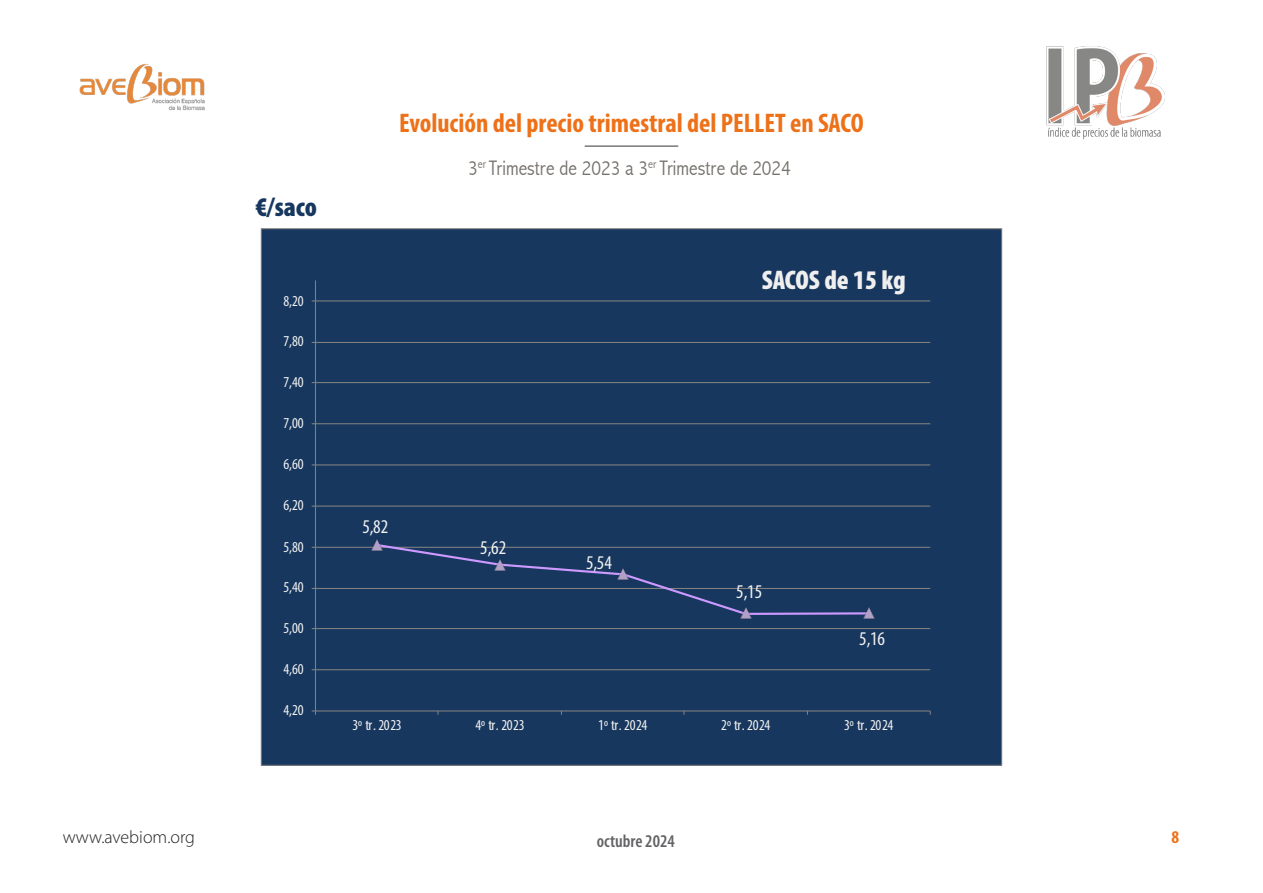
<style>
.page{position:relative;width:1263px;height:893px;background:#fff}
.page>*{position:absolute;margin:0;border:0;box-sizing:border-box;transform-origin:0 0}
.t1{font:700 condensed 27px "Myriad Pro";color:#ed7119}
.t2{font:900 condensed 27px "Myriad Pro";color:#efefef}
.t3{font:900 condensed 27px "Myriad Pro";color:#17375e}
.t4{font:300 condensed 21px "Abadi";color:#75716c}
.t5{font:condensed 19.5px "Myriad Pro";letter-spacing:.005em;color:#f2f2f2}
.t6{font:300 18px "Myriad Pro";color:#231f20}
.t7{font:600 condensed 18px "Myriad Pro";color:#636366}
.t8{font:700 condensed 18px "Myriad Pro";color:#ed7119}
.t9{font:condensed 15.15px "Myriad Pro";letter-spacing:-.03em;color:#f2f2f2}
</style>
<div class="page">
<img style="left:79px;top:64px;width:126px;height:47px">
<img style="left:1046px;top:47px;width:119px;height:93px">
<div style="left:261px;top:229px;width:741px;height:536px;background:#17375e"></div>
<hr style="left:315px;top:669px;width:615px;height:1px;background:#808080">
<hr style="left:315px;top:628px;width:615px;height:1px;background:#808080">
<hr style="left:315px;top:588px;width:615px;height:1px;background:#808080">
<hr style="left:315px;top:547px;width:615px;height:1px;background:#808080">
<hr style="left:315px;top:506px;width:615px;height:1px;background:#808080">
<hr style="left:315px;top:464px;width:615px;height:1px;background:#808080">
<hr style="left:315px;top:423px;width:615px;height:1px;background:#808080">
<hr style="left:315px;top:382px;width:615px;height:1px;background:#808080">
<hr style="left:315px;top:342px;width:615px;height:1px;background:#808080">
<hr style="left:315px;top:300px;width:615px;height:1px;background:#808080">
<hr style="left:315px;top:280px;width:1px;height:431px;background:#808080">
<hr style="left:315px;top:710px;width:615px;height:1px;background:#808080">
<svg style="left:371px;top:539px;width:505px;height:80px"></svg>
<hr style="left:585px;top:145px;width:93px;height:2px;background:#76787b">
<p class="t1" style="left:399px;top:106px;width:466px">Evolución del precio trimestral del PELLET en SACO</p>
<p class="t3" style="left:255px;top:190px;width:63px">€/saco</p>
<p class="t9" style="left:284px;top:291px;width:21px">8,20</p>
<p class="t9" style="left:284px;top:332px;width:21px">7,80</p>
<p class="t9" style="left:284px;top:373px;width:21px">7,40</p>
<p class="t9" style="left:284px;top:414px;width:21px">7,00</p>
<p class="t9" style="left:284px;top:455px;width:21px">6,60</p>
<p class="t9" style="left:284px;top:496px;width:21px">6,20</p>
<p class="t9" style="left:284px;top:537px;width:21px">5,80</p>
<p class="t9" style="left:284px;top:578px;width:21px">5,40</p>
<p class="t9" style="left:284px;top:619px;width:21px">5,00</p>
<p class="t9" style="left:284px;top:660px;width:21px">4,60</p>
<p class="t9" style="left:284px;top:701px;width:21px">4,20</p>
<p class="t4" style="left:468px;top:156px;width:324px">3<sup>er</sup> Trimestre de 2023 a 3<sup>er</sup> Trimestre de 2024</p>
<p class="t5" style="left:362px;top:515px;width:27px">5,82</p>
<p class="t5" style="left:480px;top:536px;width:27px">5,62</p>
<p class="t5" style="left:586px;top:551px;width:27px">5,54</p>
<p class="t2" style="left:762px;top:263px;width:146px">SACOS de 15 kg</p>
<p class="t5" style="left:736px;top:580px;width:27px">5,15</p>
<p class="t5" style="left:859px;top:627px;width:27px">5,16</p>
<p class="t9" style="left:352px;top:716px;width:51px">3º tr. 2023</p>
<p class="t9" style="left:475px;top:716px;width:51px">4º tr. 2023</p>
<p class="t9" style="left:598px;top:716px;width:51px">1º tr. 2024</p>
<p class="t9" style="left:721px;top:716px;width:51px">2º tr. 2024</p>
<p class="t9" style="left:844px;top:716px;width:51px">3º tr. 2024</p>
<p class="t6" style="left:63px;top:826px;width:134px">www.avebiom.org</p>
<p class="t8" style="left:1171px;top:825px;width:9px">8</p>
<p class="t7" style="left:597px;top:830px;width:79px">octubre 2024</p>
</div>
